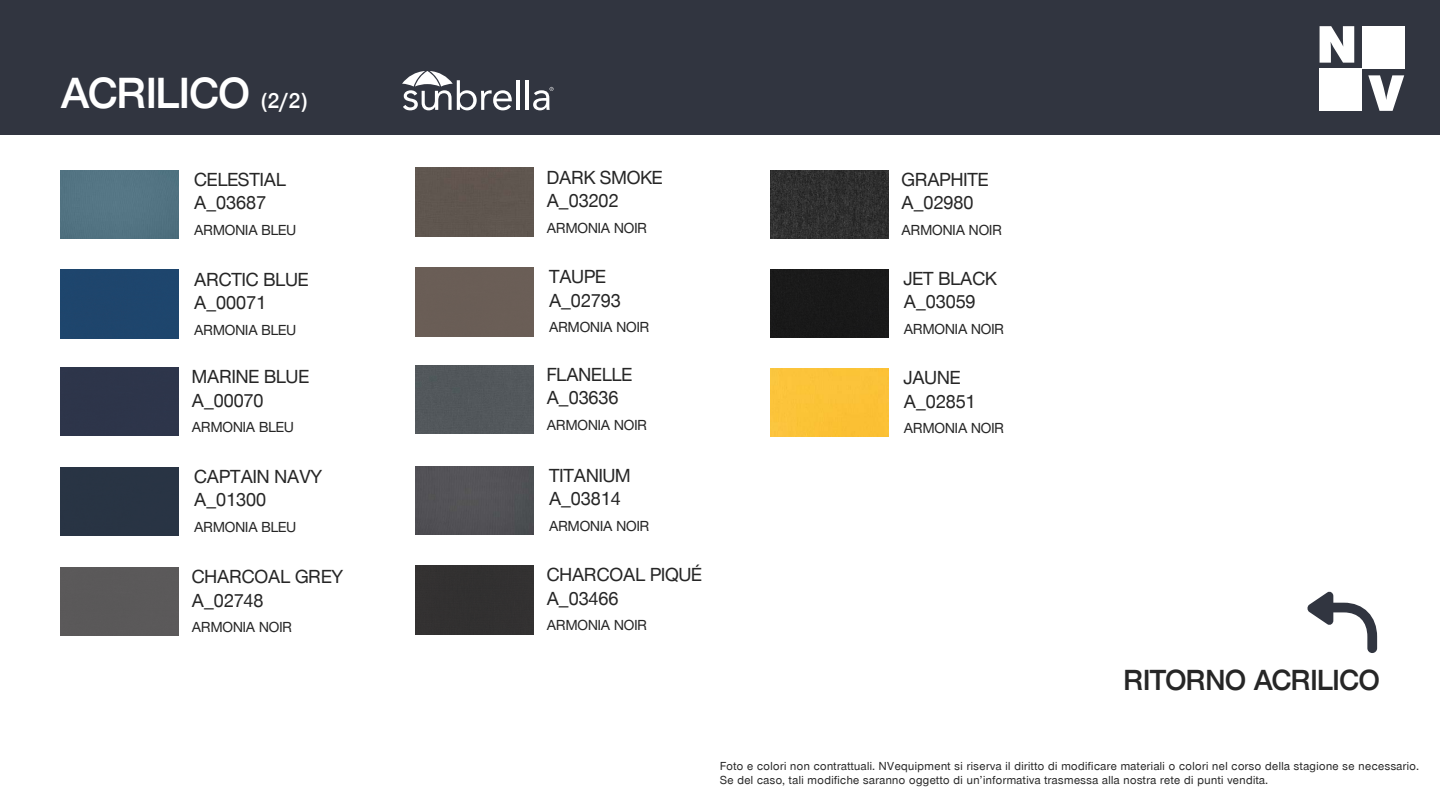
<style>
.page{position:relative;width:1440px;height:810px;background:#fff}
.page>*{position:absolute;margin:0;border:0;box-sizing:border-box;transform-origin:0 0}
.t1{font:600 45px "Nimbus San Nov D";color:#fff}
.t2{font:600 30px "Nimbus San Nov D";color:#262626}
.t3{font:500 19.5px/23.4px "Nimbus San Nov D";color:#262626}
.t4{font:500 15px "Nimbus San Nov D";color:#262626}
.t5{font:500 12px/14.4px "Nimbus San Nov D";letter-spacing:.04em;color:#262626}
.s1{font-size:22.5px}
</style>
<div class="page">
<div style="left:0;top:0;width:1440px;height:135px;background:#313540"></div>
<img style="left:771px;top:170px;width:117px;height:69px">
<div style="left:771px;top:368px;width:117px;height:69px;background:#fbc338"></div>
<div style="left:771px;top:269px;width:117px;height:69px;background:#191919"></div>
<div style="left:416px;top:365px;width:118px;height:69px;background:#52575b"></div>
<div style="left:416px;top:168px;width:118px;height:68px;background:#5f564f"></div>
<div style="left:416px;top:566px;width:118px;height:68px;background:#323031"></div>
<div style="left:416px;top:268px;width:118px;height:68px;background:#6a5e56"></div>
<div style="left:416px;top:466px;width:118px;height:69px;background:#525156"></div>
<svg style="left:402px;top:71px;width:110px;height:39px"></svg>
<hr style="left:517px;top:80px;width:3px;height:30px;background:#fff">
<hr style="left:526px;top:80px;width:3px;height:30px;background:#fff">
<svg style="left:533px;top:87px;width:21px;height:23px"></svg>
<svg style="left:1307px;top:591px;width:70px;height:62px"></svg>
<div style="left:61px;top:270px;width:118px;height:68px;background:#1e456d"></div>
<div style="left:61px;top:467px;width:118px;height:69px;background:#283444"></div>
<div style="left:61px;top:170px;width:118px;height:69px;background:#537483"></div>
<div style="left:61px;top:567px;width:118px;height:69px;background:#5a5959"></div>
<div style="left:61px;top:367px;width:118px;height:69px;background:#2d354a"></div>
<div style="left:1362px;top:26px;width:42px;height:43px;background:#fff"></div>
<div style="left:1320px;top:69px;width:42px;height:42px;background:#fff"></div>
<svg style="left:1320px;top:26px;width:34px;height:37px"></svg>
<svg style="left:1368px;top:75px;width:36px;height:36px"></svg>
<h1 class="t1" style="left:61px;top:66px;width:248px">ACRILICO <span class="s1">(2/2)</span></h1>
<h3 class="t3" style="left:194px;top:168px;width:93px">CELESTIAL<br>A_03687</h3>
<p class="t4" style="left:194px;top:221px;width:103px">ARMONIA BLEU</p>
<h3 class="t3" style="left:194px;top:267px;width:116px">ARCTIC BLUE<br>A_00071</h3>
<p class="t4" style="left:194px;top:321px;width:103px">ARMONIA BLEU</p>
<h3 class="t3" style="left:192px;top:365px;width:119px">MARINE BLUE<br>A_00070</h3>
<p class="t4" style="left:192px;top:418px;width:103px">ARMONIA BLEU</p>
<h3 class="t3" style="left:194px;top:465px;width:129px">CAPTAIN NAVY<br>A_01300</h3>
<p class="t4" style="left:194px;top:518px;width:103px">ARMONIA BLEU</p>
<h3 class="t3" style="left:192px;top:565px;width:152px">CHARCOAL GREY<br>A_02748</h3>
<p class="t4" style="left:192px;top:618px;width:102px">ARMONIA NOIR</p>
<h3 class="t3" style="left:547px;top:165px;width:117px">DARK SMOKE<br>A_03202</h3>
<p class="t4" style="left:547px;top:219px;width:102px">ARMONIA NOIR</p>
<h3 class="t3" style="left:549px;top:265px;width:73px">TAUPE<br>A_02793</h3>
<p class="t4" style="left:549px;top:318px;width:102px">ARMONIA NOIR</p>
<h3 class="t3" style="left:547px;top:363px;width:87px">FLANELLE<br>A_03636</h3>
<p class="t4" style="left:547px;top:416px;width:102px">ARMONIA NOIR</p>
<h3 class="t3" style="left:549px;top:464px;width:83px">TITANIUM<br>A_03814</h3>
<p class="t4" style="left:549px;top:517px;width:102px">ARMONIA NOIR</p>
<h3 class="t3" style="left:547px;top:563px;width:157px">CHARCOAL PIQUÉ<br>A_03466</h3>
<p class="t4" style="left:547px;top:617px;width:102px">ARMONIA NOIR</p>
<h3 class="t3" style="left:902px;top:168px;width:88px">GRAPHITE<br>A_02980</h3>
<p class="t4" style="left:902px;top:221px;width:102px">ARMONIA NOIR</p>
<h3 class="t3" style="left:904px;top:267px;width:94px">JET BLACK<br>A_03059</h3>
<p class="t4" style="left:904px;top:320px;width:102px">ARMONIA NOIR</p>
<h3 class="t3" style="left:904px;top:366px;width:73px">JAUNE<br>A_02851</h3>
<p class="t4" style="left:904px;top:419px;width:102px">ARMONIA NOIR</p>
<h2 class="t2" style="left:1124px;top:663px;width:257px">RITORNO ACRILICO</h2>
<p class="t5" style="left:720px;top:758px;width:700px">Foto e colori non contrattuali. NVequipment si riserva il diritto di modificare materiali o colori nel corso della stagione se necessario.<br>Se del caso, tali modifiche saranno oggetto di un’informativa trasmessa alla nostra rete di punti vendita.</p>
</div>
